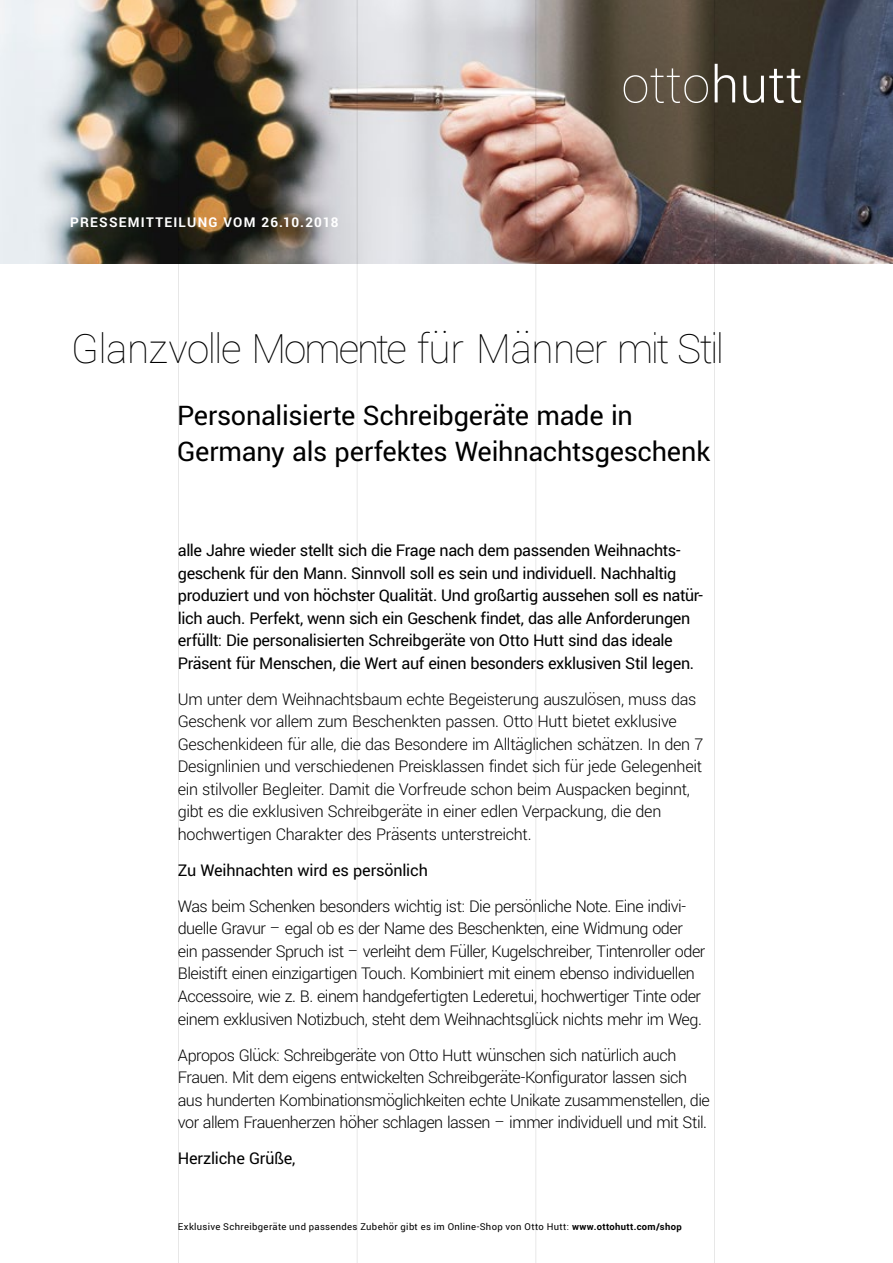
<style>
.page{position:relative;width:893px;height:1263px;background:#fff}
.page>*{position:absolute;margin:0;border:0;box-sizing:border-box;transform-origin:0 0}
.t1{font:100 45px "Yantramanav";letter-spacing:-.03em;color:#000}
.t2{font:30px/36px "Yantramanav";letter-spacing:-.01em;color:#000}
.t3{font:300 18px/22.5px "Yantramanav";letter-spacing:-.025em;color:#000}
.t4{font:18px/22.5px "Yantramanav";letter-spacing:-.02em;color:#000}
.t5{font:700 15px "Yantramanav";letter-spacing:.08em;color:#fff}
.t6{font:10.5px "Yantramanav";letter-spacing:.03em;color:#000}
.s1{font-weight:700}
</style>
<div class="page">
<img style="left:0;top:0;width:893px;height:264px">
<hr style="left:178px;top:0;width:1px;height:1263px;background:#000">
<hr style="left:357px;top:0;width:1px;height:1263px;background:#000">
<hr style="left:535px;top:0;width:1px;height:1263px;background:#000">
<hr style="left:714px;top:0;width:1px;height:1263px;background:#000">
<svg style="left:624px;top:68px;width:84px;height:35px;background:#6f6556"></svg>
<svg style="left:715px;top:64px;width:20px;height:38px"></svg>
<svg style="left:743px;top:69px;width:58px;height:34px"></svg>
<p class="t5" style="left:70px;top:213px;width:270px">PRESSEMITTEILUNG VOM 26.10.2018</p>
<h1 class="t1" style="left:71px;top:322px;width:654px">Glanzvolle Momente für Männer mit Stil</h1>
<h2 class="t2" style="left:177px;top:398px;width:535px">Personalisierte Schreibgeräte made in<br>Germany als perfektes Weihnachtsgeschenk</h2>
<p class="t4" style="left:178px;top:540px;width:527px">alle Jahre wieder stellt sich die Frage nach dem passenden Weihnachts&shy;geschenk für den Mann. Sinnvoll soll es sein und individuell. Nachhaltig produziert und von höchster Qualität. Und großartig aussehen soll es natür&shy;lich auch. Perfekt, wenn sich ein Geschenk findet, das alle Anforderungen erfüllt: Die personalisierten Schreibgeräte von Otto Hutt sind das ideale Präsent für Menschen, die Wert auf einen besonders exklusiven Stil legen.</p>
<p class="t3" style="left:178px;top:688px;width:527px">Um unter dem Weihnachtsbaum echte Begeisterung auszulösen, muss das Geschenk vor allem zum Beschenkten passen. Otto Hutt bietet exklusive Geschenkideen für alle, die das Besondere im Alltäglichen schätzen. In den 7<br>Designlinien und verschiedenen Preisklassen findet sich für jede Gelegenheit ein stilvoller Begleiter. Damit die Vorfreude schon beim Auspacken beginnt, gibt es die exklusiven Schreibgeräte in einer edlen Verpackung, die den hochwertigen Charakter des Präsents unterstreicht.</p>
<p class="t4" style="left:178px;top:859px;width:252px">Zu Weihnachten wird es persönlich</p>
<p class="t3" style="left:178px;top:895px;width:529px">Was beim Schenken besonders wichtig ist: Die persönliche Note. Eine indivi&shy;duelle Gravur – egal ob es der Name des Beschenkten, eine Widmung oder ein passender Spruch ist – verleiht dem Füller, Kugelschreiber, Tintenroller oder Bleistift einen einzigartigen Touch. Kombiniert mit einem ebenso individuellen Accessoire, wie z. B. einem handgefertigten Lederetui, hochwertiger Tinte oder einem exklusiven Notizbuch, steht dem Weihnachtsglück nichts mehr im Weg.</p>
<p class="t3" style="left:178px;top:1044px;width:534px">Apropos Glück: Schreibgeräte von Otto Hutt wünschen sich natürlich auch Frauen. Mit dem eigens entwickelten Schreibgeräte-Konfigurator lassen sich aus hunderten Kombinationsmöglichkeiten echte Unikate zusammenstellen, die vor allem Frauenherzen höher schlagen lassen – immer individuell und mit Stil.</p>
<p class="t4" style="left:178px;top:1147px;width:119px">Herzliche Grüße,</p>
<p class="t6" style="left:178px;top:1220px;width:505px">Exklusive Schreibgeräte und passendes Zubehör gibt es im Online-Shop von Otto Hutt: <span class="s1">www.ottohutt.com/shop</span></p>
</div>
